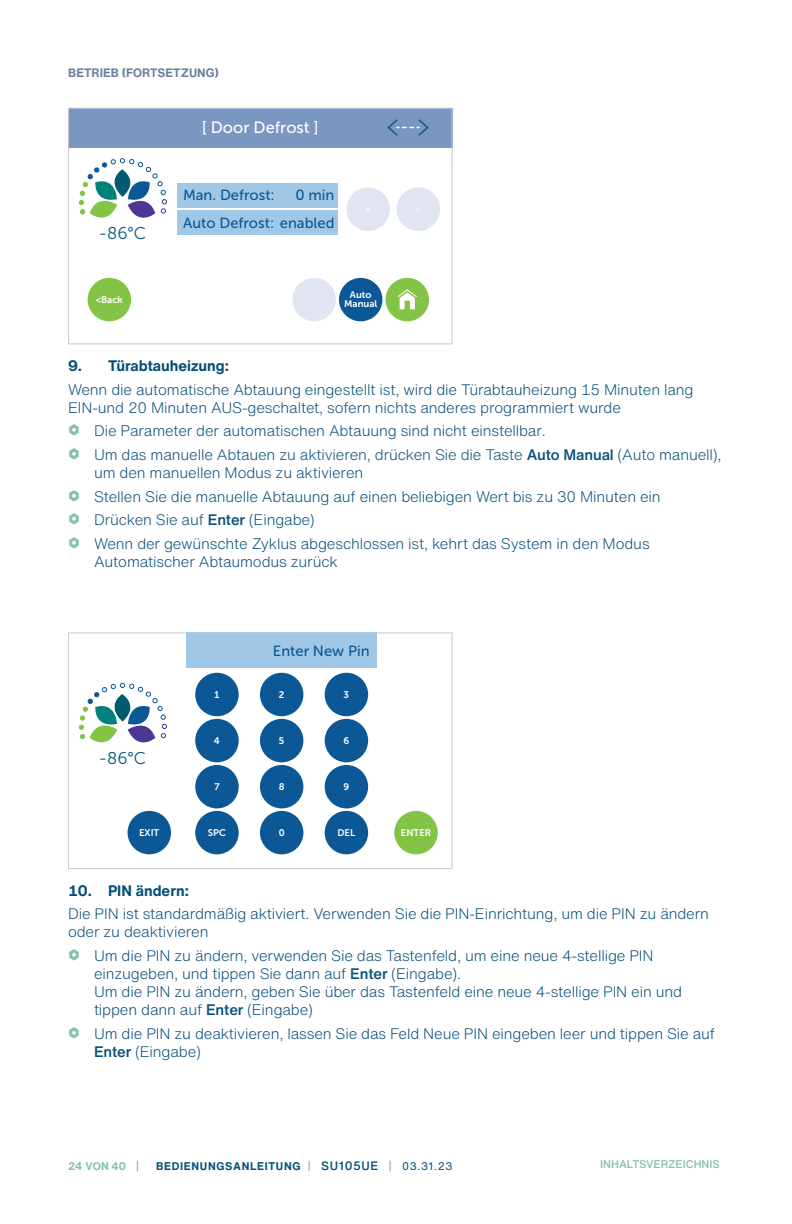
<style>
.page{position:relative;width:792px;height:1224px;background:#fff}
.page>*{position:absolute;margin:0;border:0;box-sizing:border-box;transform-origin:0 0}
.t1{font:17px "Museo Sans 300";color:#055b7a}
.t2{font:16.4px "Museo Sans 500";color:#fff}
.t3{font:300 15px/18px "Helvetica Now Text";letter-spacing:-.01em;color:#054e79}
.t4{font:700 15px "Helvetica Now Text";color:#054e79}
.t5{font:14.8px "Museo Sans 500";color:#0c5896}
.t6{font:700 12px "Helvetica Now Text";color:#6a7fa1}
.t7{font:700 11px "Helvetica Now Text";letter-spacing:.06em;color:#054e79}
.t8{font:500 11px "Helvetica Now Text";color:#85c0b4}
.t9{font:700 11px "Helvetica Now Text";color:#85c0b4}
.t10{font:9.6px/9.6px "Museo Sans 700";color:#fff;text-align:center}
.s1{font-weight:500}
.s2{font-weight:400;color:#93a0b9}
.s3{font-weight:500;font-size:12px}
.s4{font-weight:400}
</style>
<div class="page">
<div style="left:88px;top:278px;width:43px;height:43px;background:#83c447;border-radius:50%"></div>
<div style="left:292px;top:278px;width:44px;height:43px;background:#e0e5f1;border-radius:50%"></div>
<div style="left:339px;top:278px;width:43px;height:43px;background:#0c5896;border-radius:22px"></div>
<div style="left:386px;top:278px;width:43px;height:43px;background:#83c447;border-radius:50%"></div>
<div style="left:397px;top:187px;width:43px;height:44px;background:#e0e5f1;border-radius:50%"></div>
<div style="left:346px;top:187px;width:44px;height:44px;background:#e0e5f1;border-radius:50%"></div>
<div style="left:177px;top:211px;width:161px;height:24px;background:#a1c7e6"></div>
<div style="left:177px;top:183px;width:161px;height:24px;background:#a1c7e6"></div>
<svg style="left:397px;top:289px;width:20px;height:20px"></svg>
<div style="left:68px;top:108px;width:385px;height:39px;background:#7b96c1"></div>
<svg style="left:387px;top:119px;width:42px;height:17px"></svg>
<svg style="left:79px;top:158px;width:88px;height:60px"></svg>
<div style="left:68px;top:108px;width:385px;height:236px;border:1px solid #c3c9d8"></div>
<div style="left:128px;top:811px;width:43px;height:43px;background:#0c5896;border-radius:50%"></div>
<div style="left:195px;top:811px;width:44px;height:43px;background:#0c5896;border-radius:50%"></div>
<div style="left:260px;top:811px;width:43px;height:43px;background:#0c5896;border-radius:50%"></div>
<div style="left:325px;top:811px;width:43px;height:43px;background:#0c5896;border-radius:50%"></div>
<div style="left:195px;top:765px;width:44px;height:43px;background:#0c5896;border-radius:50%"></div>
<div style="left:260px;top:765px;width:43px;height:43px;background:#0c5896;border-radius:50%"></div>
<div style="left:325px;top:765px;width:43px;height:43px;background:#0c5896;border-radius:50%"></div>
<div style="left:195px;top:719px;width:44px;height:43px;background:#0c5896;border-radius:50%"></div>
<div style="left:260px;top:719px;width:43px;height:43px;background:#0c5896;border-radius:50%"></div>
<div style="left:325px;top:719px;width:43px;height:43px;background:#0c5896;border-radius:50%"></div>
<div style="left:195px;top:673px;width:44px;height:43px;background:#0c5896;border-radius:50%"></div>
<div style="left:260px;top:673px;width:43px;height:43px;background:#0c5896;border-radius:50%"></div>
<div style="left:325px;top:673px;width:43px;height:43px;background:#0c5896;border-radius:50%"></div>
<div style="left:394px;top:811px;width:44px;height:43px;background:#83c447;border-radius:50%"></div>
<div style="left:186px;top:632px;width:191px;height:36px;background:#a1c7e6"></div>
<svg style="left:79px;top:683px;width:88px;height:60px"></svg>
<div style="left:68px;top:632px;width:385px;height:237px;border:1px solid #c3c9d8"></div>
<p class="t6" style="left:68px;top:64px;width:17px">Betrieb</p>
<p class="t6" style="left:122px;top:64px;width:20px">(Fortsetzung</p>
<p class="t6" style="left:215px;top:64px;width:5px">)</p>
<p class="t2" style="left:202px;top:118px;width:119px">[ Door Defrost ]</p>
<p class="t1" style="left:99px;top:224px;width:49px">-86°C</p>
<p class="t5" style="left:183px;top:187px;width:93px">Man. Defrost:</p>
<p class="t5" style="left:296px;top:187px;width:41px">0 min</p>
<p class="t5" style="left:183px;top:214px;width:153px">Auto Defrost: enabled</p>
<p class="t10" style="left:365px;top:204px;width:8px">+</p>
<p class="t10" style="left:416px;top:204px;width:6px">-</p>
<p class="t10" style="left:96px;top:295px;width:29px">&lt;Back</p>
<p class="t10" style="left:344px;top:290px;width:35px">Auto<br>Manual</p>
<p class="t4" style="left:68px;top:356px;width:162px">9. Türabtauheizung:</p>
<p class="t3" style="left:68px;top:380px;width:627px">Wenn die automatische Abtauung eingestellt ist, wird die Türabtauheizung 15 Minuten lang<br>EIN-und 20 Minuten AUS-geschaltet, sofern nichts anderes programmiert wurde</p>
<p class="t3" style="left:94px;top:419px;width:629px;line-height:23.6px">Die Parameter der automatischen Abtauung sind nicht einstellbar.<br>Um das manuelle Abtauen zu aktivieren, drücken Sie die Taste <span class="s1">Auto Manual</span> (Auto manuell),</p>
<p class="t3" style="left:94px;top:461px;width:568px;line-height:23.6px">um den manuellen Modus zu aktivieren<br>Stellen Sie die manuelle Abtauung auf einen beliebigen Wert bis zu 30 Minuten ein Drücken Sie auf <span class="s1">Enter</span> (Eingabe)<br>Wenn der gewünschte Zyklus abgeschlossen ist, kehrt das System in den Modus</p>
<p class="t3" style="left:94px;top:553px;width:245px">Automatischer Abtaumodus zurück</p>
<p class="t5" style="left:273px;top:642px;width:98px">Enter New Pin</p>
<p class="t10" style="left:215px;top:689px;width:6px">1</p>
<p class="t10" style="left:279px;top:689px;width:7px">2</p>
<p class="t10" style="left:344px;top:689px;width:7px">3</p>
<p class="t1" style="left:99px;top:749px;width:49px">-86°C</p>
<p class="t10" style="left:214px;top:736px;width:7px">4</p>
<p class="t10" style="left:279px;top:736px;width:7px">5</p>
<p class="t10" style="left:344px;top:736px;width:7px">6</p>
<p class="t10" style="left:214px;top:782px;width:7px">7</p>
<p class="t10" style="left:279px;top:782px;width:7px">8</p>
<p class="t10" style="left:344px;top:782px;width:7px">9</p>
<p class="t10" style="left:139px;top:828px;width:22px">EXIT</p>
<p class="t10" style="left:208px;top:828px;width:20px">SPC</p>
<p class="t10" style="left:279px;top:828px;width:8px">0</p>
<p class="t10" style="left:338px;top:828px;width:19px">DEL</p>
<p class="t10" style="left:401px;top:828px;width:32px">ENTER</p>
<p class="t4" style="left:68px;top:880px;width:122px">10. PIN ändern:</p>
<p class="t3" style="left:68px;top:905px;width:642px">Die PIN ist standardmäßig aktiviert. Verwenden Sie die PIN-Einrichtung, um die PIN zu ändern oder zu deaktivieren</p>
<p class="t3" style="left:94px;top:947px;width:590px">Um die PIN zu ändern, verwenden Sie das Tastenfeld, um eine neue 4-stellige PIN einzugeben, und tippen Sie dann auf <span class="s1">Enter</span> (Eingabe).<br>Um die PIN zu ändern, geben Sie über das Tastenfeld eine neue 4-stellige PIN ein und tippen dann auf <span class="s1">Enter</span> (Eingabe)</p>
<p class="t3" style="left:94px;top:1024px;width:623px">Um die PIN zu deaktivieren, lassen Sie das Feld Neue PIN eingeben leer und tippen Sie auf<br><span class="s1">Enter</span> (Eingabe)</p>
<p class="t9" style="left:68px;top:1159px;width:72px">24 VON 40 <span class="s2">|</span></p>
<p class="t7" style="left:156px;top:1159px;width:298px">BEDIENUNGSANLEITUNG <span class="s2">|</span> <span class="s3">SU105UE</span> <span class="s2">|</span> <span class="s4">03.31.23</span></p>
<p class="t8" style="left:600px;top:1157px;width:121px">INHALTSVERZEICHNIS</p>
</div>
